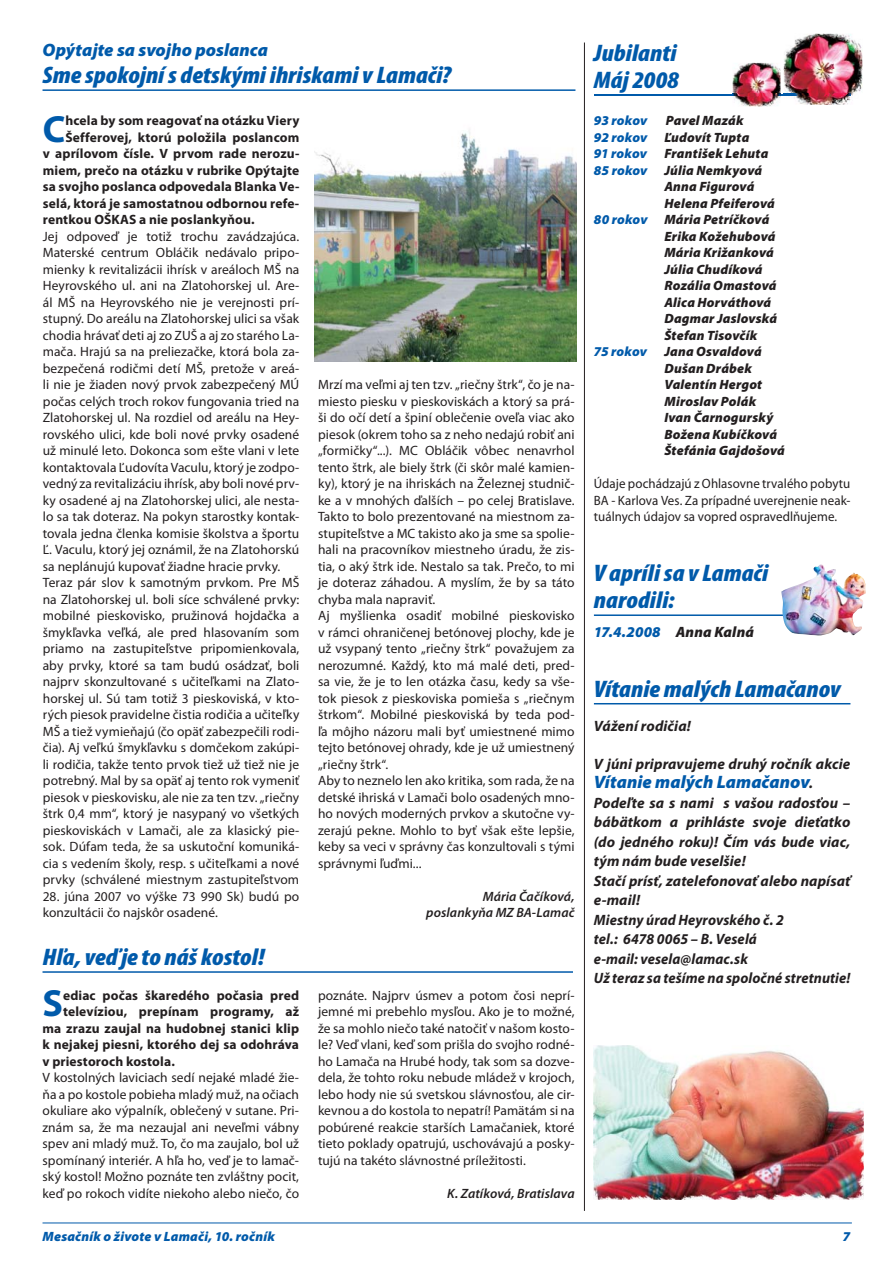
<style>
.page{position:relative;width:893px;height:1263px;background:#fff}
.page>*{position:absolute;margin:0;border:0;box-sizing:border-box;transform-origin:0 0}
.t1{font:700 37.95px "Myriad Pro";color:#005aaa}
.t2{font:italic 900 condensed 24px/27px "Myriad Pro";color:#005aaa;scale:1.1 1}
.t3{font:italic 900 18px "Myriad Pro";color:#005aaa}
.t4{font:italic 700 15px/19.5px "Myriad Pro";letter-spacing:.005em;color:#231f20}
.t5{font:italic 900 15px "Myriad Pro";letter-spacing:.01em;color:#005aaa}
.t6{font:13.5px/16.5px "Myriad Pro";letter-spacing:.005em;color:#231f20}
.t7{font:700 13.5px "Myriad Pro";letter-spacing:.01em;color:#231f20}
.t8{font:italic 900 13.5px/16.5px "Myriad Pro";letter-spacing:.015em;color:#231f20}
.t9{font:13.5px/16.5px "Myriad Pro";letter-spacing:.005em;color:#231f20;text-align:justify;scale:.96 1}
.t10{font:italic 900 13.5px "Myriad Pro";letter-spacing:.01em;color:#005aaa}
.t11{font:italic 600 13.5px/16.5px "Myriad Pro";letter-spacing:.005em;color:#231f20;text-align:right}
.s1{color:#005aaa}
.s2{color:#231f20}
.s3{font-weight:700;font-size:15px;color:#231f20}
</style>
<div class="page">
<hr style="left:43px;top:1222px;width:809px;height:1px;background:#005aaa">
<hr style="left:43px;top:89px;width:532px;height:2px;background:#005aaa">
<hr style="left:584px;top:43px;width:1px;height:1168px;background:#231f20">
<hr style="left:594px;top:94px;width:256px;height:1px;background:#005aaa">
<hr style="left:594px;top:614px;width:256px;height:2px;background:#005aaa">
<hr style="left:594px;top:703px;width:256px;height:1px;background:#005aaa">
<img style="left:781px;top:564px;width:85px;height:72px">
<img style="left:784px;top:34px;width:78px;height:71px">
<img style="left:784px;top:94px;width:66px;height:1px">
<img style="left:732px;top:63px;width:49px;height:43px">
<img style="left:732px;top:94px;width:49px;height:1px">
<hr style="left:43px;top:971px;width:530px;height:2px;background:#005aaa">
<img style="left:315px;top:131px;width:261px;height:231px">
<img style="left:593px;top:1045px;width:270px;height:154px">
<h3 class="t3" style="left:43px;top:43px;width:227px">Opýtajte sa svojho poslanca</h3>
<h2 class="t2" style="left:43px;top:64px;width:373px">Sme spokojní s detskými ihriskami v Lamači?</h2>
<h1 class="t1" style="left:43px;top:114px;width:24px">C</h1>
<p class="t7" style="left:65px;top:115px;width:235px">hcela by som reagovať na otázku Viery</p>
<p class="t7" style="left:65px;top:132px;width:235px">Šefferovej, ktorú položila poslancom</p>
<p class="t7" style="left:43px;top:148px;width:258px">v aprílovom čísle. V prvom rade nerozu-</p>
<p class="t7" style="left:43px;top:165px;width:258px">miem, prečo na otázku v rubrike Opýtajte</p>
<p class="t7" style="left:43px;top:181px;width:258px">sa svojho poslanca odpovedala Blanka Ve-</p>
<p class="t7" style="left:43px;top:198px;width:258px">selá, ktorá je samostatnou odbornou refe-</p>
<p class="t7" style="left:43px;top:214px;width:213px">rentkou OŠKAS a nie poslankyňou.</p>
<p class="t6" style="left:43px;top:229px;width:258px">Jej odpoveď je totiž trochu zavádzajúca.<br>Materské centrum Obláčik nedávalo pripo&shy;mienky k revitalizácii ihrísk v areáloch MŠ na Heyrovského ul. ani na Zlatohorskej ul. Are&shy;ál MŠ na Heyrovského nie je verejnosti prí&shy;stupný. Do areálu na Zlatohorskej ulici sa však chodia hrávať deti aj zo ZUŠ a aj zo starého La&shy;mača. Hrajú sa na preliezačke, ktorá bola za&shy;bezpečená rodičmi detí MŠ, pretože v areá&shy;li nie je žiaden nový prvok zabezpečený MÚ počas celých troch rokov fungovania tried na Zlatohorskej ul. Na rozdiel od areálu na Hey&shy;rovského ulici, kde boli nové prvky osadené už minulé leto. Dokonca som ešte vlani v lete kontaktovala Ľudovíta Vaculu, ktorý je zodpo&shy;vedný za revitalizáciu ihrísk, aby boli nové prv&shy;ky osadené aj na Zlatohorskej ulici, ale nesta&shy;lo sa tak doteraz. Na pokyn starostky kontak&shy;tovala jedna členka komisie školstva a športu Ľ. Vaculu, ktorý jej oznámil, že na Zlatohorskú sa neplánujú kupovať žiadne hracie prvky.<br>Teraz pár slov k samotným prvkom. Pre MŠ na Zlatohorskej ul. boli síce schválené prvky: mobilné pieskovisko, pružinová hojdačka a šmykľavka veľká, ale pred hlasovaním som priamo na zastupiteľstve pripomienkovala, aby prvky, ktoré sa tam budú osádzať, boli najprv skonzultované s učiteľkami na Zlato&shy;horskej ul. Sú tam totiž 3 pieskoviská, v kto&shy;rých piesok pravidelne čistia rodičia a učiteľky MŠ a tiež vymieňajú (čo opäť zabezpečili rodi&shy;čia). Aj veľkú šmykľavku s domčekom zakúpi&shy;li rodičia, takže tento prvok tiež už tiež nie je potrebný. Mal by sa opäť aj tento rok vymeniť piesok v pieskovisku, ale nie za ten tzv. „riečny štrk 0,4 mm“, ktorý je nasypaný vo všetkých pieskoviskách v Lamači, ale za klasický pie&shy;sok. Dúfam teda, že sa uskutoční komuniká&shy;cia s vedením školy, resp. s učiteľkami a nové prvky (schválené miestnym zastupiteľstvom</p>
<p class="t6" style="left:43px;top:889px;width:258px">28. júna 2007 vo výške 73 990 Sk) budú po konzultácii čo najskôr osadené.</p>
<h2 class="t2" style="left:43px;top:946px;width:203px">Hľa, veď je to náš kostol!</h2>
<h1 class="t1" style="left:43px;top:989px;width:22px">S</h1>
<p class="t7" style="left:63px;top:990px;width:238px">ediac počas škaredého počasia pred</p>
<p class="t7" style="left:63px;top:1006px;width:238px">televíziou, prepínam programy, až</p>
<p class="t7" style="left:43px;top:1023px;width:258px">ma zrazu zaujal na hudobnej stanici klip</p>
<p class="t7" style="left:43px;top:1039px;width:258px">k nejakej piesni, ktorého dej sa odohráva</p>
<p class="t7" style="left:43px;top:1056px;width:134px">v priestoroch kostola.</p>
<p class="t6" style="left:43px;top:1071px;width:258px;text-align:justify">V kostolných laviciach sedí nejaké mladé žie&shy;ňa a po kostole pobieha mladý muž, na očiach okuliare ako výpalník, oblečený v sutane. Pri&shy;znám sa, že ma nezaujal ani neveľmi vábny spev ani mladý muž. To, čo ma zaujalo, bol už spomínaný interiér. A hľa ho, veď je to lamač&shy;ský kostol! Možno poznáte ten zvláštny pocit, keď po rokoch vidíte niekoho alebo niečo, čo</p>
<p class="t6" style="left:318px;top:378px;width:258px">Mrzí ma veľmi aj ten tzv. „riečny štrk“, čo je na&shy;miesto piesku v pieskoviskách a ktorý sa prá&shy;ši do očí detí a špiní oblečenie oveľa viac ako piesok (okrem toho sa z neho nedajú robiť ani „formičky“...). MC Obláčik vôbec nenavrhol tento štrk, ale biely štrk (či skôr malé kamien&shy;ky), ktorý je na ihriskách na Železnej studnič&shy;ke a v mnohých ďalších – po celej Bratislave.<br>Takto to bolo prezentované na miestnom za&shy;stupiteľstve a MC takisto ako ja sme sa spolie&shy;hali na pracovníkov miestneho úradu, že zis&shy;tia, o aký štrk ide. Nestalo sa tak. Prečo, to mi je doteraz záhadou. A myslím, že by sa táto chyba mala napraviť.<br>Aj myšlienka osadiť mobilné pieskovisko v rámci ohraničenej betónovej plochy, kde je už vsypaný tento „riečny štrk“ považujem za nerozumné. Každý, kto má malé deti, pred&shy;sa vie, že je to len otázka času, kedy sa vše&shy;tok piesok z pieskoviska pomieša s „riečnym štrkom“. Mobilné pieskoviská by teda pod&shy;ľa môjho názoru mali byť umiestnené mimo tejto betónovej ohrady, kde je už umiestnený „riečny štrk“.<br>Aby to neznelo len ako kritika, som rada, že na detské ihriská v Lamači bolo osadených mno&shy;ho nových moderných prvkov a skutočne vy&shy;zerajú pekne. Mohlo to byť však ešte lepšie, keby sa veci v správny čas konzultovali s tými správnymi ľuďmi...</p>
<p class="t11" style="left:426px;top:889px;width:150px">Mária Čačíková, poslankyňa MZ BA-Lamač</p>
<p class="t6" style="left:318px;top:988px;width:258px;text-align:justify">poznáte. Najprv úsmev a potom čosi neprí&shy;jemné mi prebehlo mysľou. Ako je to možné, že sa mohlo niečo také natočiť v našom kosto&shy;le? Veď vlani, keď som prišla do svojho rodné&shy;ho Lamača na Hrubé hody, tak som sa dozve&shy;dela, že tohto roku nebude mládež v krojoch, lebo hody nie sú svetskou slávnosťou, ale cir&shy;kevnou a do kostola to nepatrí! Pamätám si na pobúrené reakcie starších Lamačaniek, ktoré tieto poklady opatrujú, uschovávajú a posky&shy;tujú na takéto slávnostné príležitosti.</p>
<p class="t11" style="left:447px;top:1186px;width:129px">K. Zatíková, Bratislava</p>
<h2 class="t2" style="left:594px;top:41px;width:79px">Jubilanti<br>Máj 2008</h2>
<p class="t10" style="left:594px;top:115px;width:55px">93 rokov</p>
<p class="t8" style="left:666px;top:114px;width:79px">Pavel Mazák</p>
<p class="t10" style="left:594px;top:132px;width:55px">92 rokov</p>
<p class="t8" style="left:664px;top:130px;width:86px">Ľudovít Tupta</p>
<p class="t10" style="left:594px;top:148px;width:55px">91 rokov</p>
<p class="t8" style="left:664px;top:147px;width:105px">František Lehuta</p>
<p class="t8" style="left:594px;top:163px;width:170px"><span class="s1">85 rokov</span> Júlia Nemkyová</p>
<p class="t8" style="left:664px;top:180px;width:91px">Anna Figurová</p>
<p class="t8" style="left:664px;top:196px;width:112px">Helena Pfeiferová</p>
<p class="t8" style="left:594px;top:213px;width:177px"><span class="s1">80 rokov</span> Mária Petríčková</p>
<p class="t8" style="left:664px;top:229px;width:113px">Erika Kožehubová</p>
<p class="t8" style="left:664px;top:246px;width:111px">Mária Križanková</p>
<p class="t8" style="left:664px;top:262px;width:100px">Júlia Chudíková</p>
<p class="t8" style="left:664px;top:279px;width:114px">Rozália Omastová</p>
<p class="t8" style="left:664px;top:295px;width:108px">Alica Horváthová</p>
<p class="t8" style="left:664px;top:312px;width:114px">Dagmar Jaslovská</p>
<p class="t8" style="left:664px;top:328px;width:94px">Štefan Tisovčík</p>
<p class="t10" style="left:594px;top:346px;width:55px">75 rokov</p>
<p class="t8" style="left:664px;top:345px;width:122px">Jana Osvaldová<br>Dušan Drábek<br>Valentín Hergot<br>Miroslav Polák<br>Ivan Čarnogurský<br>Božena Kubíčková<br>Štefánia Gajdošová</p>
<p class="t9" style="left:594px;top:477px;width:269px">Údaje pochádzajú z Ohlasovne trvalého pobytu BA - Karlova Ves. Za prípadné uverejnenie neak&shy;tuálnych údajov sa vopred ospravedlňujeme.</p>
<h2 class="t2" style="left:594px;top:562px;width:160px">V apríli sa v Lamači narodili:</h2>
<p class="t5" style="left:594px;top:626px;width:162px">17.4.2008 <span class="s2">Anna Kalná</span></p>
<h2 class="t2" style="left:594px;top:677px;width:226px">Vítanie malých Lamačanov</h2>
<p class="t4" style="left:594px;top:718px;width:98px">Vážení rodičia!</p>
<p class="t4" style="left:594px;top:755px;width:258px">V júni pripravujeme druhý ročník akcie</p>
<h3 class="t3" style="left:594px;top:775px;width:221px">Vítanie malých Lamačanov<span class="s3">.</span></h3>
<p class="t4" style="left:594px;top:794px;width:258px">Podeľte sa s nami s vašou radosťou – bábätkom a prihláste svoje dieťatko (do jedného roku)! Čím vás bude viac, tým nám bude veselšie!<br>Stačí prísť, zatelefonovať alebo napísať e-mail!<br>Miestny úrad Heyrovského č. 2<br>tel.: 6478 0065 – B. Veselá<br>e-mail: vesela@lamac.sk<br>Už teraz sa tešíme na spoločné stretnutie!</p>
<p class="t10" style="left:43px;top:1231px;width:234px">Mesačník o živote v Lamači, 10. ročník</p>
<p class="t10" style="left:843px;top:1231px;width:9px">7</p>
</div>
